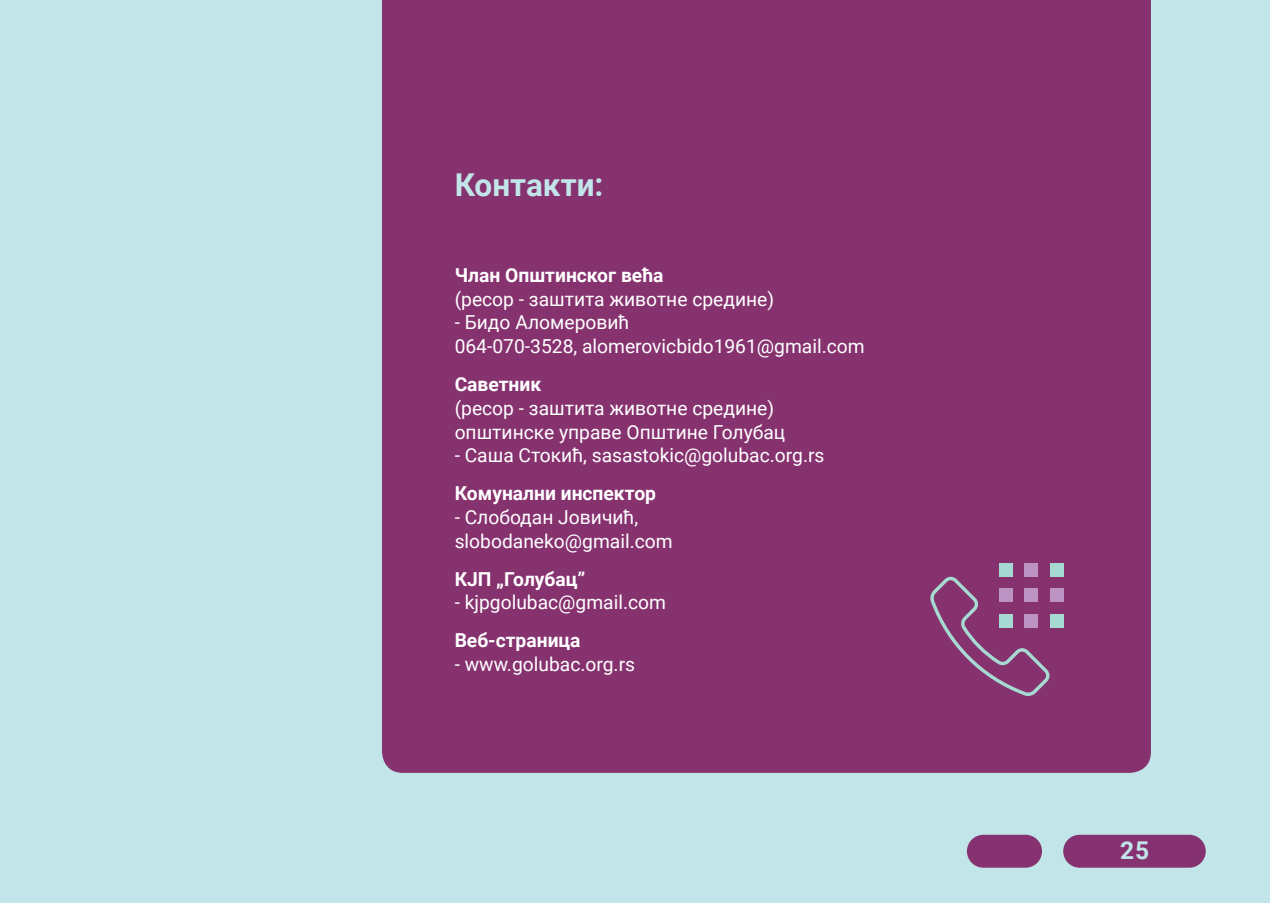
<style>
.page{position:relative;width:1270px;height:903px;background:#c1e5e8}
.page>*{position:absolute;margin:0;border:0;box-sizing:border-box;transform-origin:0 0}
.t1{font:700 31.5px "Roboto";color:#c1e5e8}
.t2{font:700 24.5px "Roboto";color:#c1e5e8}
.t3{font:19.25px/23.8px "Roboto";color:#fff}
.t4{font:700 19.25px "Roboto";color:#fff}
.s1{font-weight:700}
</style>
<div class="page">
<div style="left:967px;top:835px;width:75px;height:33px;background:#863270;border-radius:16px"></div>
<div style="left:1063px;top:835px;width:143px;height:33px;background:#863270;border-radius:16px"></div>
<div style="left:382px;top:0;width:769px;height:773px;background:#86326f"></div>
<svg style="left:929px;top:577px;width:120px;height:119px"></svg>
<div style="left:1050px;top:563px;width:14px;height:13px;background:#a6dad2"></div>
<div style="left:999px;top:563px;width:14px;height:13px;background:#a6dad2"></div>
<div style="left:1024px;top:563px;width:14px;height:13px;background:#bc94c4"></div>
<div style="left:1050px;top:588px;width:14px;height:14px;background:#bc94c4"></div>
<div style="left:999px;top:588px;width:14px;height:14px;background:#bc94c4"></div>
<div style="left:1024px;top:588px;width:14px;height:14px;background:#bc94c4"></div>
<div style="left:1050px;top:614px;width:14px;height:13px;background:#a6dad2"></div>
<div style="left:999px;top:614px;width:14px;height:13px;background:#a6dad2"></div>
<div style="left:1024px;top:614px;width:14px;height:13px;background:#bc94c4"></div>
<p class="t1" style="left:455px;top:163px;width:150px">Контакти:</p>
<p class="t3" style="left:455px;top:262px;width:321px"><span class="s1">Члан Општинског већа<br></span>(ресор - заштита животне средине)</p>
<p class="t3" style="left:455px;top:310px;width:411px">- Бидо Аломеровић<br>064-070-3528, alomerovicbido1961@gmail.com</p>
<p class="t3" style="left:455px;top:372px;width:332px"><span class="s1">Саветник<br></span>(ресор - заштита животне средине) општинске управе Општине Голубац</p>
<p class="t3" style="left:455px;top:443px;width:371px">- Саша Стокић, sasastokic@golubac.org.rs</p>
<p class="t4" style="left:455px;top:480px;width:203px">Комунални инспектор</p>
<p class="t3" style="left:455px;top:505px;width:219px">- Слободан Јовичић, slobodaneko@gmail.com</p>
<p class="t4" style="left:455px;top:565px;width:132px">КЈП „Голубац”</p>
<p class="t3" style="left:455px;top:590px;width:213px">- kjpgolubac@gmail.com</p>
<p class="t4" style="left:455px;top:627px;width:127px">Веб-страницa</p>
<p class="t3" style="left:455px;top:652px;width:182px">- www.golubac.org.rs</p>
<p class="t2" style="left:1120px;top:833px;width:30px">25</p>
</div>
